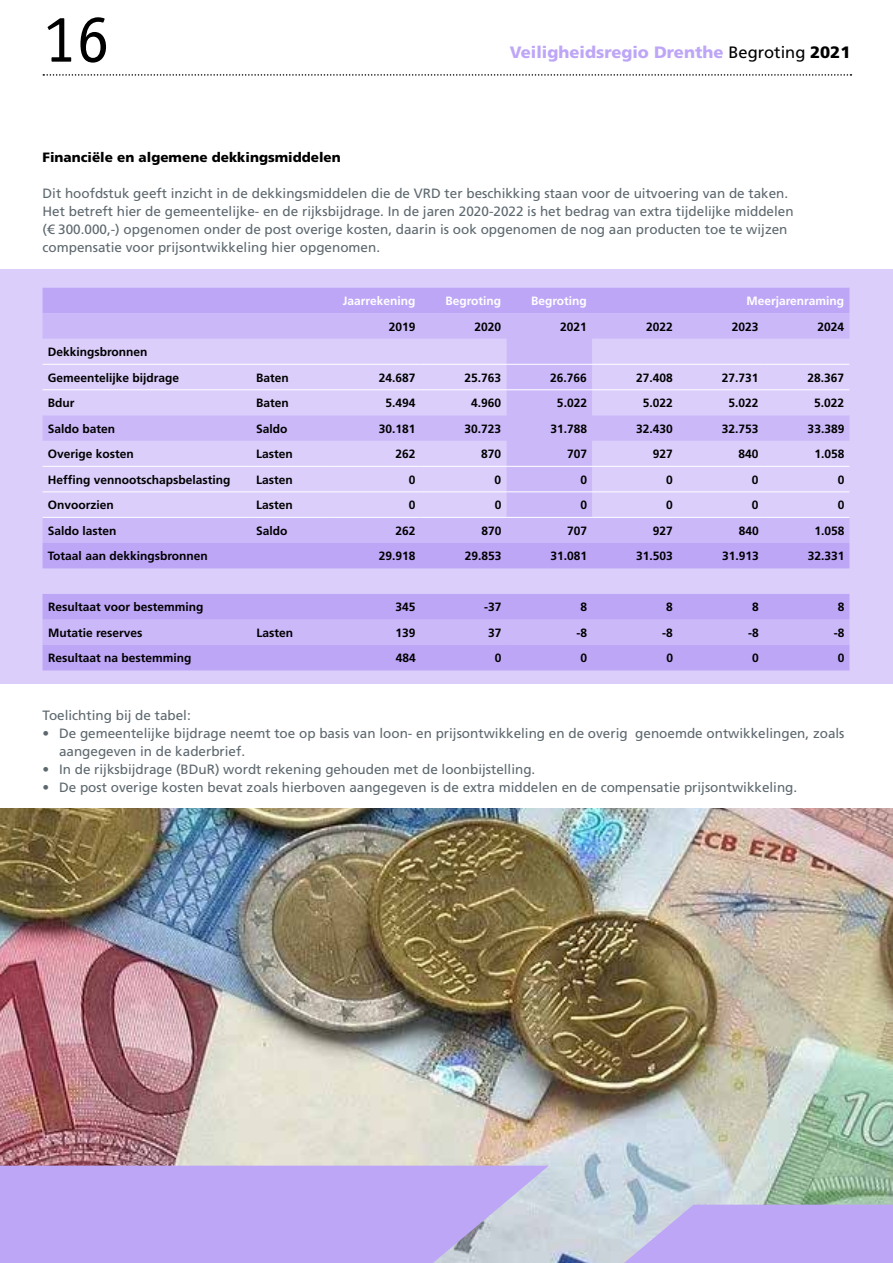
<style>
.page{position:relative;width:893px;height:1263px;background:#fff}
.page>*{position:absolute;margin:0;border:0;box-sizing:border-box;transform-origin:0 0}
.t1{font:67.5px "Officina Sans Std";color:#000}
.t2{font:900 16.5px "Frutiger LT Std";color:#bea6f7}
.t3{font:13.5px/18px "Frutiger LT Std";color:#5d686e}
.t4{font:900 13.5px "Frutiger LT Std";color:#000}
.t5{font:700 12px/25.7px "Frutiger LT Std";color:#000}
.t6{font:700 12px "Frutiger LT Std";color:#fff}
.s1{font-weight:400;color:#000}
.s2{color:#000}
</style>
<div class="page">
<svg style="left:43px;top:74px;width:808px;height:2px"></svg>
<hr style="left:892px;top:0;width:1px;height:1263px;background:#ebf3fa">
<div style="left:0;top:270px;width:893px;height:414px;background:#dbcefb"></div>
<div style="left:43px;top:288px;width:806px;height:25px;background:#bea6f7"></div>
<div style="left:43px;top:313px;width:806px;height:26px;background:#cbb8f9"></div>
<svg style="left:43px;top:339px;width:806px;height:204px"></svg>
<svg style="left:43px;top:543px;width:806px;height:127px;fill:#bea6f7"></svg>
<hr style="left:43px;top:364px;width:208px;height:1px;background:#fff">
<hr style="left:251px;top:364px;width:84px;height:1px;background:#fff">
<hr style="left:335px;top:364px;width:86px;height:1px;background:#fff">
<hr style="left:421px;top:364px;width:85px;height:1px;background:#fff">
<hr style="left:506px;top:364px;width:86px;height:1px;background:#fff">
<hr style="left:592px;top:364px;width:86px;height:1px;background:#fff">
<hr style="left:678px;top:364px;width:86px;height:1px;background:#fff">
<hr style="left:764px;top:364px;width:85px;height:1px;background:#fff">
<hr style="left:43px;top:389px;width:208px;height:1px;background:#fff">
<hr style="left:251px;top:389px;width:84px;height:1px;background:#fff">
<hr style="left:335px;top:389px;width:86px;height:1px;background:#fff">
<hr style="left:421px;top:389px;width:85px;height:1px;background:#fff">
<hr style="left:506px;top:389px;width:86px;height:1px;background:#fff">
<hr style="left:592px;top:389px;width:86px;height:1px;background:#fff">
<hr style="left:678px;top:389px;width:86px;height:1px;background:#fff">
<hr style="left:764px;top:389px;width:85px;height:1px;background:#fff">
<hr style="left:43px;top:466px;width:208px;height:1px;background:#fff">
<hr style="left:251px;top:466px;width:84px;height:1px;background:#fff">
<hr style="left:335px;top:466px;width:86px;height:1px;background:#fff">
<hr style="left:421px;top:466px;width:85px;height:1px;background:#fff">
<hr style="left:506px;top:466px;width:86px;height:1px;background:#fff">
<hr style="left:592px;top:466px;width:86px;height:1px;background:#fff">
<hr style="left:678px;top:466px;width:86px;height:1px;background:#fff">
<hr style="left:764px;top:466px;width:85px;height:1px;background:#fff">
<hr style="left:43px;top:491px;width:208px;height:1px;background:#fff">
<hr style="left:251px;top:491px;width:84px;height:1px;background:#fff">
<hr style="left:335px;top:491px;width:86px;height:1px;background:#fff">
<hr style="left:421px;top:491px;width:85px;height:1px;background:#fff">
<hr style="left:506px;top:491px;width:86px;height:1px;background:#fff">
<hr style="left:592px;top:491px;width:86px;height:1px;background:#fff">
<hr style="left:678px;top:491px;width:86px;height:1px;background:#fff">
<hr style="left:764px;top:491px;width:85px;height:1px;background:#fff">
<hr style="left:43px;top:517px;width:208px;height:1px;background:#fff">
<hr style="left:251px;top:517px;width:84px;height:1px;background:#fff">
<hr style="left:335px;top:517px;width:86px;height:1px;background:#fff">
<hr style="left:421px;top:517px;width:85px;height:1px;background:#fff">
<hr style="left:506px;top:517px;width:86px;height:1px;background:#fff">
<hr style="left:592px;top:517px;width:86px;height:1px;background:#fff">
<hr style="left:678px;top:517px;width:86px;height:1px;background:#fff">
<hr style="left:764px;top:517px;width:85px;height:1px;background:#fff">
<img style="left:0;top:809px;width:893px;height:454px">
<svg style="left:624px;top:1205px;width:269px;height:58px;background:#bfabf3"></svg>
<svg style="left:0;top:1166px;width:549px;height:97px;background:#beaaf3"></svg>
<h1 class="t1" style="left:43px;top:-1px;width:69px">16</h1>
<p class="t2" style="left:510px;top:43px;width:342px">Veiligheidsregio Drenthe <span class="s1">Begroting</span> <span class="s2">2021</span></p>
<p class="t4" style="left:43px;top:149px;width:300px">Financiële en algemene dekkingsmiddelen</p>
<p class="t3" style="left:43px;top:184px;width:753px">Dit hoofdstuk geeft inzicht in de dekkingsmiddelen die de VRD ter beschikking staan voor de uitvoering van de taken.<br>Het betreft hier de gemeentelijke- en de rijksbijdrage. In de jaren 2020-2022 is het bedrag van extra tijdelijke middelen (€ 300.000,-) opgenomen onder de post overige kosten, daarin is ook opgenomen de nog aan producten toe te wijzen compensatie voor prijsontwikkeling hier opgenomen.</p>
<p class="t5" style="left:48px;top:339px;width:133px">Dekkingsbronnen<br>Gemeentelijke bijdrage</p>
<p class="t6" style="left:343px;top:294px;width:74px">Jaarrekening</p>
<p class="t6" style="left:445px;top:294px;width:57px">Begroting</p>
<p class="t6" style="left:531px;top:294px;width:57px">Begroting</p>
<p class="t6" style="left:746px;top:294px;width:99px">Meerjarenraming</p>
<p class="t5" style="left:389px;top:314px;width:28px">2019</p>
<p class="t5" style="left:474px;top:314px;width:28px">2020</p>
<p class="t5" style="left:560px;top:314px;width:28px">2021</p>
<p class="t5" style="left:646px;top:314px;width:28px">2022</p>
<p class="t5" style="left:732px;top:314px;width:28px">2023</p>
<p class="t5" style="left:818px;top:314px;width:28px">2024</p>
<p class="t5" style="left:256px;top:365px;width:34px">Baten</p>
<p class="t5" style="left:379px;top:365px;width:38px">24.687</p>
<p class="t5" style="left:464px;top:365px;width:38px">25.763</p>
<p class="t5" style="left:550px;top:365px;width:38px">26.766</p>
<p class="t5" style="left:636px;top:365px;width:38px">27.408</p>
<p class="t5" style="left:722px;top:365px;width:38px">27.731</p>
<p class="t5" style="left:808px;top:365px;width:38px">28.367</p>
<p class="t5" style="left:48px;top:390px;width:28px">Bdur</p>
<p class="t5" style="left:256px;top:390px;width:34px">Baten</p>
<p class="t5" style="left:385px;top:390px;width:32px">5.494</p>
<p class="t5" style="left:471px;top:390px;width:32px">4.960</p>
<p class="t5" style="left:557px;top:390px;width:32px">5.022</p>
<p class="t5" style="left:643px;top:390px;width:32px">5.022</p>
<p class="t5" style="left:728px;top:390px;width:32px">5.022</p>
<p class="t5" style="left:814px;top:390px;width:32px">5.022</p>
<p class="t5" style="left:48px;top:416px;width:69px">Saldo baten</p>
<p class="t5" style="left:256px;top:416px;width:33px">Saldo</p>
<p class="t5" style="left:379px;top:416px;width:38px">30.181</p>
<p class="t5" style="left:465px;top:416px;width:38px">30.723</p>
<p class="t5" style="left:550px;top:416px;width:38px">31.788</p>
<p class="t5" style="left:636px;top:416px;width:38px">32.430</p>
<p class="t5" style="left:722px;top:416px;width:38px">32.753</p>
<p class="t5" style="left:808px;top:416px;width:38px">33.389</p>
<p class="t5" style="left:48px;top:441px;width:88px">Overige kosten</p>
<p class="t5" style="left:256px;top:441px;width:38px">Lasten</p>
<p class="t5" style="left:395px;top:441px;width:22px">262</p>
<p class="t5" style="left:481px;top:441px;width:22px">870</p>
<p class="t5" style="left:567px;top:441px;width:22px">707</p>
<p class="t5" style="left:653px;top:441px;width:22px">927</p>
<p class="t5" style="left:739px;top:441px;width:22px">840</p>
<p class="t5" style="left:814px;top:441px;width:32px">1.058</p>
<p class="t5" style="left:48px;top:467px;width:184px">Heffing vennootschapsbelasting</p>
<p class="t5" style="left:256px;top:467px;width:38px">Lasten</p>
<p class="t5" style="left:409px;top:467px;width:8px">0</p>
<p class="t5" style="left:495px;top:467px;width:8px">0</p>
<p class="t5" style="left:580px;top:467px;width:8px">0</p>
<p class="t5" style="left:666px;top:467px;width:8px">0</p>
<p class="t5" style="left:752px;top:467px;width:8px">0</p>
<p class="t5" style="left:838px;top:467px;width:8px">0</p>
<p class="t5" style="left:48px;top:492px;width:68px">Onvoorzien</p>
<p class="t5" style="left:256px;top:492px;width:38px">Lasten</p>
<p class="t5" style="left:409px;top:492px;width:8px">0</p>
<p class="t5" style="left:495px;top:492px;width:8px">0</p>
<p class="t5" style="left:580px;top:492px;width:8px">0</p>
<p class="t5" style="left:666px;top:492px;width:8px">0</p>
<p class="t5" style="left:752px;top:492px;width:8px">0</p>
<p class="t5" style="left:838px;top:492px;width:8px">0</p>
<p class="t5" style="left:48px;top:518px;width:70px">Saldo lasten</p>
<p class="t5" style="left:256px;top:518px;width:33px">Saldo</p>
<p class="t5" style="left:396px;top:518px;width:22px">262</p>
<p class="t5" style="left:481px;top:518px;width:22px">870</p>
<p class="t5" style="left:567px;top:518px;width:22px">707</p>
<p class="t5" style="left:653px;top:518px;width:22px">927</p>
<p class="t5" style="left:739px;top:518px;width:22px">840</p>
<p class="t5" style="left:814px;top:518px;width:32px">1.058</p>
<p class="t5" style="left:48px;top:543px;width:161px">Totaal aan dekkingsbronnen</p>
<p class="t5" style="left:379px;top:543px;width:38px">29.918</p>
<p class="t5" style="left:465px;top:543px;width:38px">29.853</p>
<p class="t5" style="left:550px;top:543px;width:38px">31.081</p>
<p class="t5" style="left:636px;top:543px;width:38px">31.503</p>
<p class="t5" style="left:722px;top:543px;width:38px">31.913</p>
<p class="t5" style="left:808px;top:543px;width:38px">32.331</p>
<p class="t5" style="left:48px;top:594px;width:157px">Resultaat voor bestemming</p>
<p class="t5" style="left:396px;top:594px;width:22px">345</p>
<p class="t5" style="left:484px;top:594px;width:19px">-37</p>
<p class="t5" style="left:580px;top:594px;width:8px">8</p>
<p class="t5" style="left:666px;top:594px;width:8px">8</p>
<p class="t5" style="left:752px;top:594px;width:8px">8</p>
<p class="t5" style="left:838px;top:594px;width:8px">8</p>
<p class="t5" style="left:48px;top:620px;width:96px">Mutatie reserves</p>
<p class="t5" style="left:256px;top:620px;width:38px">Lasten</p>
<p class="t5" style="left:396px;top:620px;width:22px">139</p>
<p class="t5" style="left:488px;top:620px;width:15px">37</p>
<p class="t5" style="left:576px;top:620px;width:12px">-8</p>
<p class="t5" style="left:662px;top:620px;width:12px">-8</p>
<p class="t5" style="left:748px;top:620px;width:12px">-8</p>
<p class="t5" style="left:834px;top:620px;width:12px">-8</p>
<p class="t5" style="left:48px;top:645px;width:145px">Resultaat na bestemming</p>
<p class="t5" style="left:396px;top:645px;width:22px">484</p>
<p class="t5" style="left:495px;top:645px;width:8px">0</p>
<p class="t5" style="left:581px;top:645px;width:8px">0</p>
<p class="t5" style="left:666px;top:645px;width:8px">0</p>
<p class="t5" style="left:752px;top:645px;width:8px">0</p>
<p class="t5" style="left:838px;top:645px;width:8px">0</p>
<p class="t3" style="left:43px;top:706px;width:150px">Toelichting bij de tabel:</p>
<p class="t3" style="left:59px;top:724px;width:787px;text-indent:-16px">• De gemeentelijke bijdrage neemt toe op basis van loon- en prijsontwikkeling en de overig genoemde ontwikkelingen, zoals aangegeven in de kaderbrief.</p>
<p class="t3" style="left:43px;top:760px;width:494px">• In de rijksbijdrage (BDuR) wordt rekening gehouden met de loonbijstelling.</p>
<p class="t3" style="left:43px;top:778px;width:756px">• De post overige kosten bevat zoals hierboven aangegeven is de extra middelen en de compensatie prijsontwikkeling.</p>
</div>
